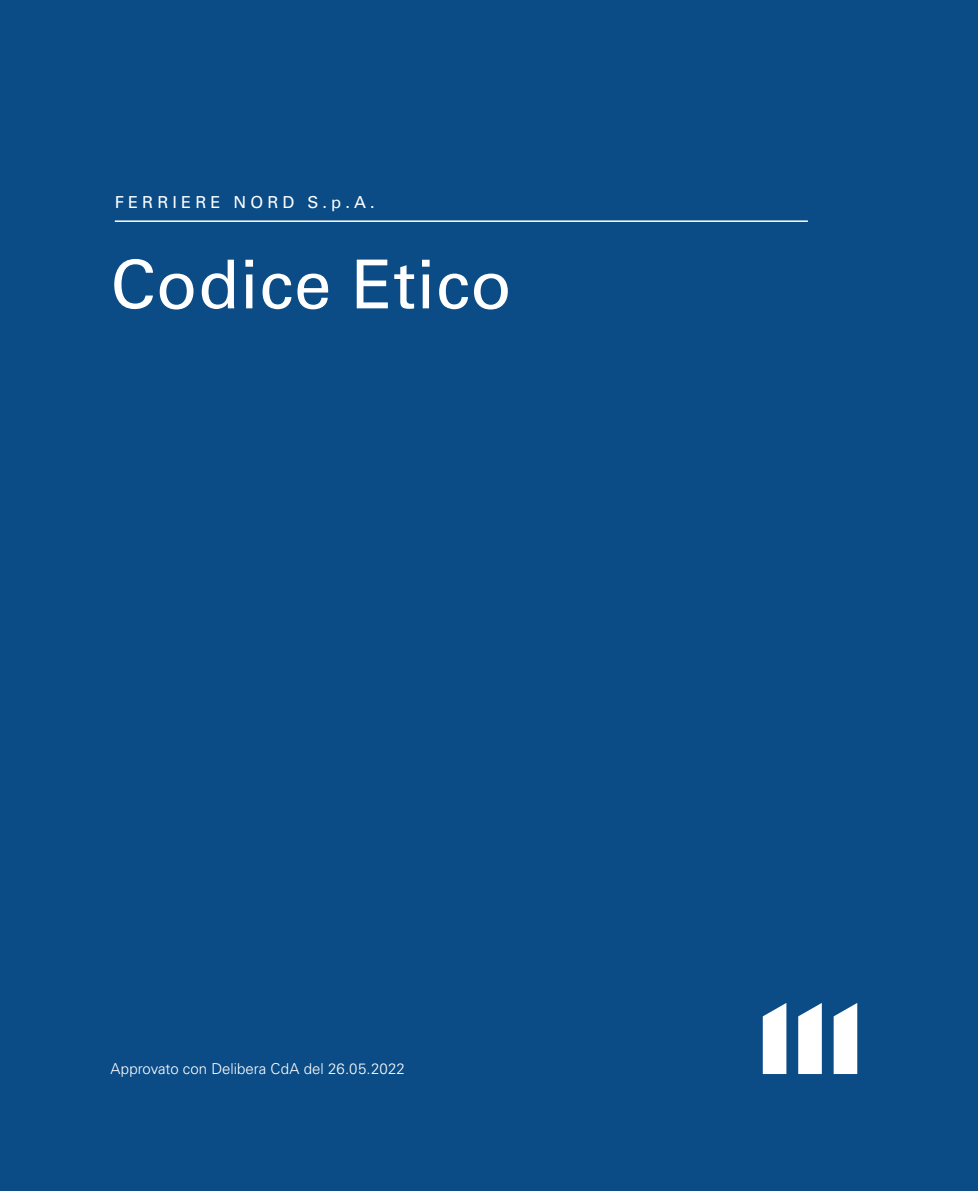
<style>
.page{position:relative;width:978px;height:1191px;background:#0b4b86}
.page>*{position:absolute;margin:0;border:0;box-sizing:border-box;transform-origin:0 0}
.t1{font:67.5px "Univers LT Std";letter-spacing:.01em;color:#fff}
.t2{font:16.5px "Univers LT Std";letter-spacing:.25em;color:#fff}
.testo_base{font:300 15px "Univers LT Std";letter-spacing:.005em;color:#fff}
</style>
<div class="page">
<svg style="left:834px;top:1003px;width:23px;height:71px;background:#e8eef3"></svg>
<svg style="left:763px;top:1003px;width:23px;height:71px;background:#e7eef3"></svg>
<svg style="left:798px;top:1003px;width:24px;height:71px;background:#e4ebf1"></svg>
<hr style="left:115px;top:220px;width:693px;height:2px;background:#fff">
<p class="t2" style="left:115px;top:192px;width:261px">FERRIERE NORD S.p.A.</p>
<p class="t1" style="left:111px;top:244px;width:403px">Codice Etico</p>
<p class="testo_base" style="left:111px;top:1059px;width:296px">Approvato con Delibera CdA del 26.05.2022</p>
</div>
